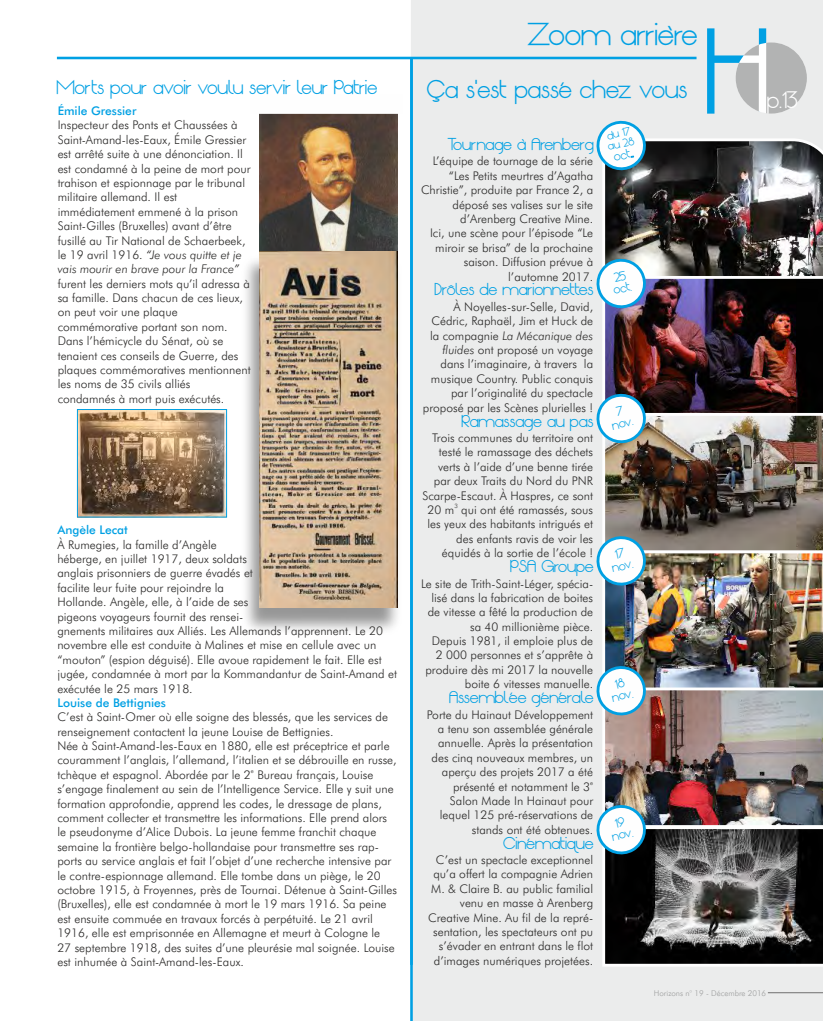
<style>
.page{position:relative;width:823px;height:1021px;background:#fff}
.page>*{position:absolute;margin:0;border:0;box-sizing:border-box;transform-origin:0 0}
.t1{font:700 22px "Origin";color:#00a0e3}
.t2{font:700 18px "Origin";color:#00a0e3}
.t3{font:700 16.6px "Origin";color:#fefefe}
.t4{font:700 14px "Origin";color:#00a0e3}
.t5{font:300 12px/14.4px "Futura BT";color:#2b2a29;text-align:right}
.t6{font:700 12px "Origin";color:#00a0e3}
.t7{font:500 12px "Futura BT";color:#00a0e3}
.t8{font:700 9px/12px "Origin";color:#00a0e3;text-align:center}
.t9{font:300 8px "Futura BT";color:#9d9e9e}
.t10{font:700 8px/10.6px "Origin";color:#00a0e3}
.t11{font:300 6px "Futura BT";color:#2b2a29}
.s1{font-style:italic}
.s2{font-weight:800}
</style>
<div class="page">
<div style="left:411px;top:0;width:411px;height:1020px;background:#ebecec"></div>
<hr style="left:410px;top:58px;width:2px;height:962px;background:#00a0e3">
<hr style="left:57px;top:57px;width:639px;height:2px;background:#00a0e3">
<img style="left:590px;top:28px;width:232px;height:938px">
<hr style="left:767px;top:992px;width:55px;height:1px;background:#898989">
<img style="left:79px;top:411px;width:146px;height:104px">
<div style="left:77px;top:409px;width:150px;height:108px;border:1px solid #00a0e3"></div>
<img style="left:259px;top:114px;width:138px;height:132px">
<img style="left:246px;top:246px;width:152px;height:385px">
<img style="left:260px;top:251px;width:137px;height:357px">
<div style="left:250px;top:95px;width:152px;height:19px;background:#fefefe;border:1px solid #fefefe"></div>
<p class="t4" style="left:56px;top:80px;width:322px">Morts pour avoir voulu servir leur Patrie</p>
<p class="t7" style="left:58px;top:106px;width:80px">Émile Gressier</p>
<p class="t5" style="left:58px;top:119px;width:194px;text-align:left">Inspecteur des Ponts et Chaussées à Saint-Amand-les-Eaux, Émile Gressier est arrêté suite à une dénonciation. Il est condamné à la peine de mort pour trahison et espionnage par le tribunal militaire allemand. Il est immédiatement emmené à la prison Saint-Gilles (Bruxelles) avant d’être fusillé au Tir National de Schaerbeek, le 19 avril 1916. <span class="s1">“Je vous quitte et je vais mourir en brave pour la France”</span></p>
<p class="t5" style="left:58px;top:277px;width:194px;text-align:left">furent les derniers mots qu’il adressa à sa famille. Dans chacun de ces lieux, on peut voir une plaque commémorative portant son nom.<br>Dans l’hémicycle du Sénat, où se tenaient ces conseils de Guerre, des plaques commémoratives mentionnent les noms de 35 civils alliés condamnés à mort puis exécutés.</p>
<p class="t7" style="left:57px;top:525px;width:72px">Angèle Lecat</p>
<p class="t5" style="left:57px;top:538px;width:341px;text-align:left">À Rumegies, la famille d’Angèle<br>héberge, en juillet 1917, deux soldats<br>anglais prisonniers de guerre évadés et<br>facilite leur fuite pour rejoindre la<br>Hollande. Angèle, elle, à l’aide de ses<br>pigeons voyageurs fournit des rensei-<br>gnements militaires aux Alliés. Les Allemands l’apprennent. Le 20 novembre elle est conduite à Malines et mise en cellule avec un “mouton” (espion déguisé). Elle avoue rapidement le fait. Elle est jugée, condamnée à mort par la Kommandantur de Saint-Amand et exécutée le 25 mars 1918.</p>
<p class="t7" style="left:57px;top:697px;width:110px">Louise de Bettignies</p>
<p class="t5" style="left:57px;top:711px;width:340px;text-align:left">C’est à Saint-Omer où elle soigne des blessés, que les services de renseignement contactent la jeune Louise de Bettignies.<br>Née à Saint-Amand-les-Eaux en 1880, elle est préceptrice et parle couramment l’anglais, l’allemand, l’italien et se débrouille en russe,</p>
<p class="t11" style="left:251px;top:768px;width:4px">e</p>
<p class="t5" style="left:57px;top:768px;width:341px;text-align:left">tchèque et espagnol. Abordée par le 2 Bureau français, Louise s’engage finalement au sein de l’Intelligence Service. Elle y suit une formation approfondie, apprend les codes, le dressage de plans, comment collecter et transmettre les informations. Elle prend alors le pseudonyme d’Alice Dubois. La jeune femme franchit chaque semaine la frontière belgo-hollandaise pour transmettre ses rap&shy;ports au service anglais et fait l’objet d’une recherche intensive par le contre-espionnage allemand. Elle tombe dans un piège, le 20 octobre 1915, à Froyennes, près de Tournai. Détenue à Saint-Gilles (Bruxelles), elle est condamnée à mort le 19 mars 1916. Sa peine est ensuite commuée en travaux forcés à perpétuité. Le 21 avril 1916, elle est emprisonnée en Allemagne et meurt à Cologne le 27 septembre 1918, des suites d’une pleurésie mal soignée. Louise est inhumée à Saint-Amand-les-Eaux.</p>
<h1 class="t1" style="left:526px;top:23px;width:172px">Zoom arrière</h1>
<h2 class="t2" style="left:426px;top:80px;width:262px">Ça s’est passé chez vous</h2>
<h3 class="t3" style="left:766px;top:92px;width:32px">p.13</h3>
<p class="t6" style="left:447px;top:138px;width:147px">Tournage à Arenberg</p>
<p class="t5" style="left:421px;top:155px;width:173px">L’équipe de tournage de la série “Les Petits meurtres d’Agatha<br>Christie”, produite par France 2, a déposé ses valises sur le site d’Arenberg Creative Mine.<br>Ici, une scène pour l’épisode “Le miroir se brisa” de la prochaine saison. Diffusion prévue à l’automne 2017.</p>
<p class="t6" style="left:434px;top:283px;width:160px">Drôles de marionnettes</p>
<p class="t5" style="left:422px;top:300px;width:172px">À Noyelles-sur-Selle, David,<br>Cédric, Raphaël, Jim et Huck de la compagnie <span class="s1">La Mécanique des fluides</span> ont proposé un voyage dans l’imaginaire, à travers la musique Country. Public conquis par l’originalité du spectacle proposé par les Scènes plurielles !</p>
<p class="t6" style="left:461px;top:414px;width:133px">Ramassage au pas</p>
<p class="t5" style="left:422px;top:431px;width:172px">Trois communes du territoire ont testé le ramassage des déchets verts à l’aide d’une benne tirée par deux Traits du Nord du PNR<br>Scarpe-Escaut. À Haspres, ce sont</p>
<p class="t11" style="left:454px;top:503px;width:5px">3</p>
<p class="t5" style="left:427px;top:503px;width:167px">20 m qui ont été ramassés, sous les yeux des habitants intrigués et des enfants ravis de voir les équidés à la sortie de l’école !</p>
<p class="t6" style="left:509px;top:560px;width:85px">PSA Groupe</p>
<p class="t5" style="left:421px;top:577px;width:173px">Le site de Trith-Saint-Léger, spécia&shy;lisé dans la fabrication de boites de vitesse a fêté la production de sa 40 millionième pièce.<br>Depuis 1981, il emploie plus de<br>2 000 personnes et s’apprête à produire dès mi 2017 la nouvelle boite 6 vitesses manuelle.</p>
<p class="t6" style="left:448px;top:691px;width:146px">Assemblée générale</p>
<p class="t5" style="left:426px;top:708px;width:168px">Porte du Hainaut Développement a tenu son assemblée générale annuelle. Après la présentation des cinq nouveaux membres, un aperçu des projets 2017 a été</p>
<p class="t11" style="left:590px;top:780px;width:4px">e</p>
<p class="t5" style="left:439px;top:780px;width:155px">présenté et notamment le 3<br>Salon Made In Hainaut pour lequel 125 pré-réservations de stands ont été obtenues.</p>
<p class="t6" style="left:502px;top:836px;width:92px">Cinématique</p>
<p class="t5" style="left:428px;top:853px;width:166px">C’est un spectacle exceptionnel qu’a offert la compagnie Adrien<br>M. &amp; Claire B. au public familial venu en masse à Arenberg<br>Creative Mine. Au fil de la repré&shy;sentation, les spectateurs ont pu s’évader en entrant dans le flot d’images numériques projetées.</p>
<p class="t10" style="left:604px;top:132px;width:28px;rotate:-12deg">du 17 au 28</p>
<p class="t8" style="left:612px;top:152px;width:21px;rotate:-12deg">oct<span class="s2">..</span></p>
<p class="t8" style="left:609px;top:274px;width:19px;rotate:-12deg">25 oct.</p>
<p class="t8" style="left:608px;top:409px;width:23px;rotate:-12deg">7 nov.</p>
<p class="t8" style="left:608px;top:551px;width:23px;rotate:-12deg">17 nov.</p>
<p class="t8" style="left:608px;top:681px;width:23px;rotate:-12deg">18 nov.</p>
<p class="t8" style="left:608px;top:820px;width:23px;rotate:-12deg">19 nov.</p>
<p class="t9" style="left:653px;top:989px;width:114px">Horizons n° 19 - Décembre 2016</p>
</div>
